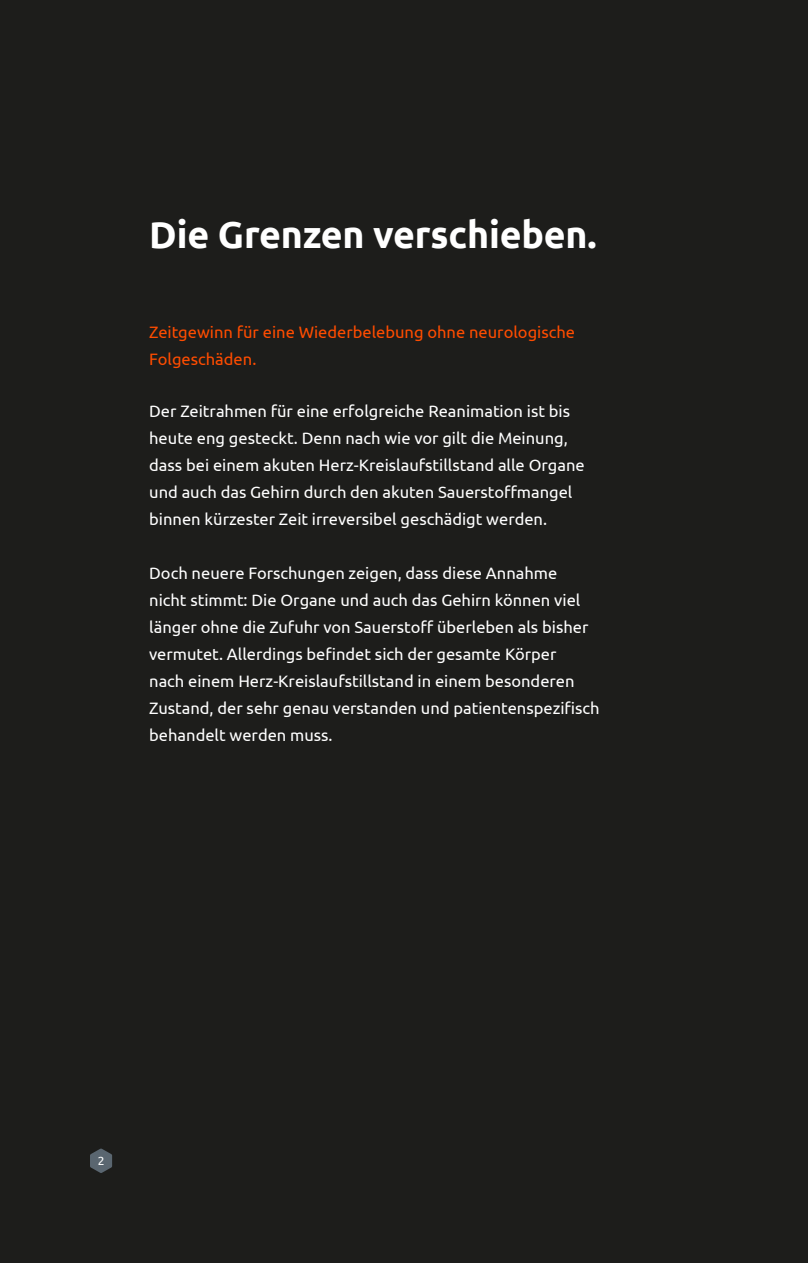
<style>
.page{position:relative;width:808px;height:1263px;background:#1d1d1b}
.page>*{position:absolute;margin:0;border:0;box-sizing:border-box;transform-origin:0 0}
.t1{font:700 37.5px "Ubuntu";letter-spacing:-.005em;color:#fff}
.t2{font:16.5px/27px "Ubuntu";color:#fff}
.t3{font:16.5px/27px "Ubuntu";color:#ff4c00}
.t4{font:12px "Ubuntu";color:#fff}
</style>
<div class="page">
<svg style="left:90px;top:1148px;width:22px;height:25px"></svg>
<h1 class="t1" style="left:149px;top:212px;width:449px">Die Grenzen verschieben.</h1>
<p class="t3" style="left:149px;top:318px;width:427px">Zeitgewinn für eine Wiederbelebung ohne neurologische<br>Folgeschäden.</p>
<p class="t2" style="left:149px;top:397px;width:437px">Der Zeitrahmen für eine erfolgreiche Reanimation ist bis heute eng gesteckt. Denn nach wie vor gilt die Meinung, dass bei einem akuten Herz-Kreislaufstillstand alle Organe und auch das Gehirn durch den akuten Sauerstoffmangel binnen kürzester Zeit irreversibel geschädigt werden.</p>
<p class="t2" style="left:149px;top:559px;width:452px">Doch neuere Forschungen zeigen, dass diese Annahme<br>nicht stimmt: Die Organe und auch das Gehirn können viel länger ohne die Zufuhr von Sauerstoff überleben als bisher vermutet. Allerdings befindet sich der gesamte Körper<br>nach einem Herz-Kreislaufstillstand in einem besonderen Zustand, der sehr genau verstanden und patientenspezifisch behandelt werden muss.</p>
<p class="t4" style="left:98px;top:1153px;width:8px">2</p>
</div>
